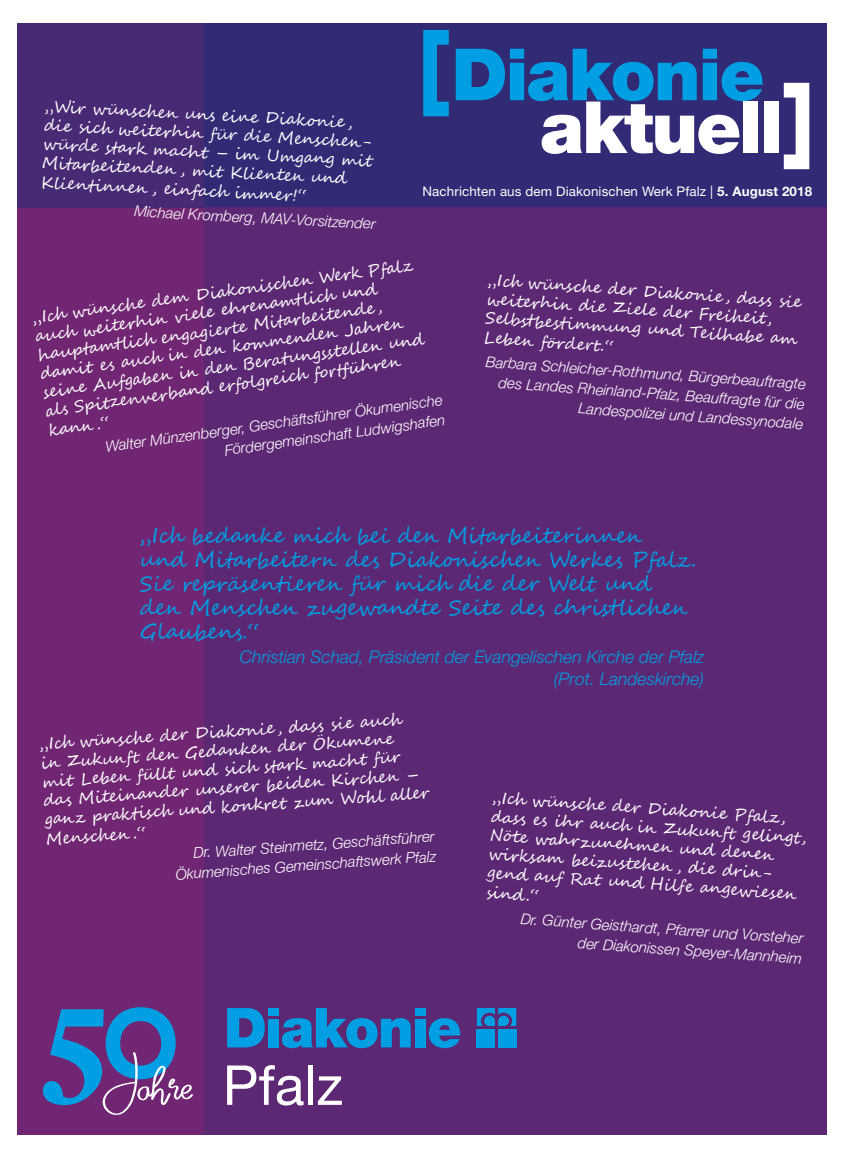
<style>
.page{position:relative;width:844px;height:1170px;background:#fff}
.page>*{position:absolute;margin:0;border:0;box-sizing:border-box;transform-origin:0 0}
.t1{font:900 72px/52.8px "Helvetica Neue LT Std";letter-spacing:-.03em;color:#009fe3}
.t2{font:21px/24px "Segoe Script";color:#009fe3}
.t3{font:italic 300 17.5px/21.2px "Helvetica Neue LT Std";color:#009fe3;text-align:right}
.t4{font:16.25px/19px "Segoe Script";color:#fff}
.t5{font:italic 300 15px/20px "Helvetica Neue LT Std";color:#fff;text-align:right}
.t6{font:13.25px "Helvetica Neue LT Std";letter-spacing:.01em;color:#fff}
.s1{font-size:96px}
.s2{color:#fff}
.s3{font-size:96px;color:#fff}
.s4{font-weight:700}
</style>
<div class="page">
<div style="left:18px;top:207px;width:186px;height:927px;background:#702673"></div>
<div style="left:18px;top:23px;width:186px;height:184px;background:#482974"></div>
<div style="left:204px;top:23px;width:622px;height:185px;background:#312a74"></div>
<div style="left:204px;top:207px;width:622px;height:927px;background:#5c2874"></div>
<svg style="left:227px;top:1008px;width:38px;height:39px"></svg>
<div style="left:268px;top:1007px;width:11px;height:8px;background:#009fe3"></div>
<div style="left:268px;top:1018px;width:11px;height:29px;background:#009fe3"></div>
<svg style="left:282px;top:1008px;width:128px;height:40px"></svg>
<div style="left:415px;top:1007px;width:11px;height:8px;background:#009fe3"></div>
<div style="left:415px;top:1018px;width:11px;height:29px;background:#009fe3"></div>
<svg style="left:428px;top:1018px;width:32px;height:30px"></svg>
<svg style="left:476px;top:1008px;width:40px;height:17px"></svg>
<div style="left:476px;top:1029px;width:19px;height:18px;background:#009fe3"></div>
<div style="left:498px;top:1029px;width:18px;height:18px;background:#009fe3"></div>
<svg style="left:227px;top:1065px;width:76px;height:40px"></svg>
<div style="left:308px;top:1065px;width:5px;height:39px;background:#fff"></div>
<svg style="left:318px;top:1076px;width:24px;height:28px"></svg>
<svg style="left:43px;top:1007px;width:150px;height:107px"></svg>
<p class="t4" style="left:46px;top:97px;width:330px;rotate:3deg">„Wir wünschen uns eine Diakonie , die sich weiterhin für die Menschen&shy;würde stark macht – im Umgang mit Mitarbeitenden , mit Klienten und Klientinnen , einfach immer!“</p>
<p class="t5" style="left:135px;top:201px;width:243px;rotate:3deg">Michael Kromberg, MAV-Vorsitzender</p>
<h1 class="t1" style="left:540px;top:48px;width:273px;text-indent:-120px"><span class="s1">[</span>Diakonie <span class="s2">aktuell</span><span class="s3">]</span></h1>
<p class="t6" style="left:422px;top:184px;width:391px">Nachrichten aus dem Diakonischen Werk Pfalz | <span class="s4">5. August 2018</span></p>
<p class="t4" style="left:31px;top:309px;width:386px;rotate:-8deg">„Ich wünsche dem Diakonischen Werk Pfalz auch weiterhin viele ehrenamtlich und hauptamtlich engagiert e Mitarbeitende , damit es auch in den kommenden Jahren seine Aufgaben in den Beratungsstellen und als Spitzenverband erfolgreich fort führen kann .“</p>
<p class="t5" style="left:104px;top:436px;width:341px;rotate:-8deg">Walter Münzenberger, Geschäftsführer Ökumenische<br>Fördergemeinschaft Ludwigshafen</p>
<p class="t4" style="left:488px;top:271px;width:316px;rotate:4deg">„Ich wünsche der Diakonie , dass sie weiterhin die Ziele der Freiheit,<br>Selbstbestimmung und Teilhabe am<br>Leben fördert .“</p>
<p class="t5" style="left:486px;top:351px;width:322px;rotate:4deg">Barbara Schleicher-Rothmund, Bürgerbeauftragte des Landes Rheinland-Pfalz, Beauftragte für die<br>Landespolizei und Landessynodale</p>
<p class="t2" style="left:140px;top:523px;width:558px">„Ich bedanke mich bei den Mitarbeiterinnen<br>und Mitarbeitern des Diakonischen Werkes Pfalz.<br>Sie repräsentieren für mich die der Welt und den Menschen zugewandte Seite des christlichen Glaubens.“</p>
<p class="t3" style="left:240px;top:646px;width:465px">Christian Schad, Präsident der Evangelischen Kirche der Pfalz (Prot. Landeskirche)</p>
<p class="t4" style="left:39px;top:735px;width:386px;rotate:-4deg">„Ich wünsche der Diakonie , dass sie auch in Zukunft den Gedanken der Ökumene mit Leben füllt und sich stark macht für das Miteinander unserer beiden Kirchen – ganz praktisch und konkret zum Wohl aller Menschen .“</p>
<p class="t5" style="left:173px;top:844px;width:262px;rotate:-4deg">Dr. Walter Steinmetz, Geschäftsführer<br>Ökumenisches Gemeinschaftswerk Pfalz</p>
<p class="t4" style="left:493px;top:788px;width:317px;rotate:4deg">„Ich wünsche der Diakonie Pfalz, dass es ihr auch in Zukunft gelingt,<br>Nöte wahrzunehmen und denen wirksam beizustehen , die drin&shy;gend auf Rat und Hilfe angewiesen sind.“</p>
<p class="t5" style="left:521px;top:908px;width:285px;rotate:4deg">Dr. Günter Geisthardt, Pfarrer und Vorsteher der Diakonissen Speyer-Mannheim</p>
</div>
